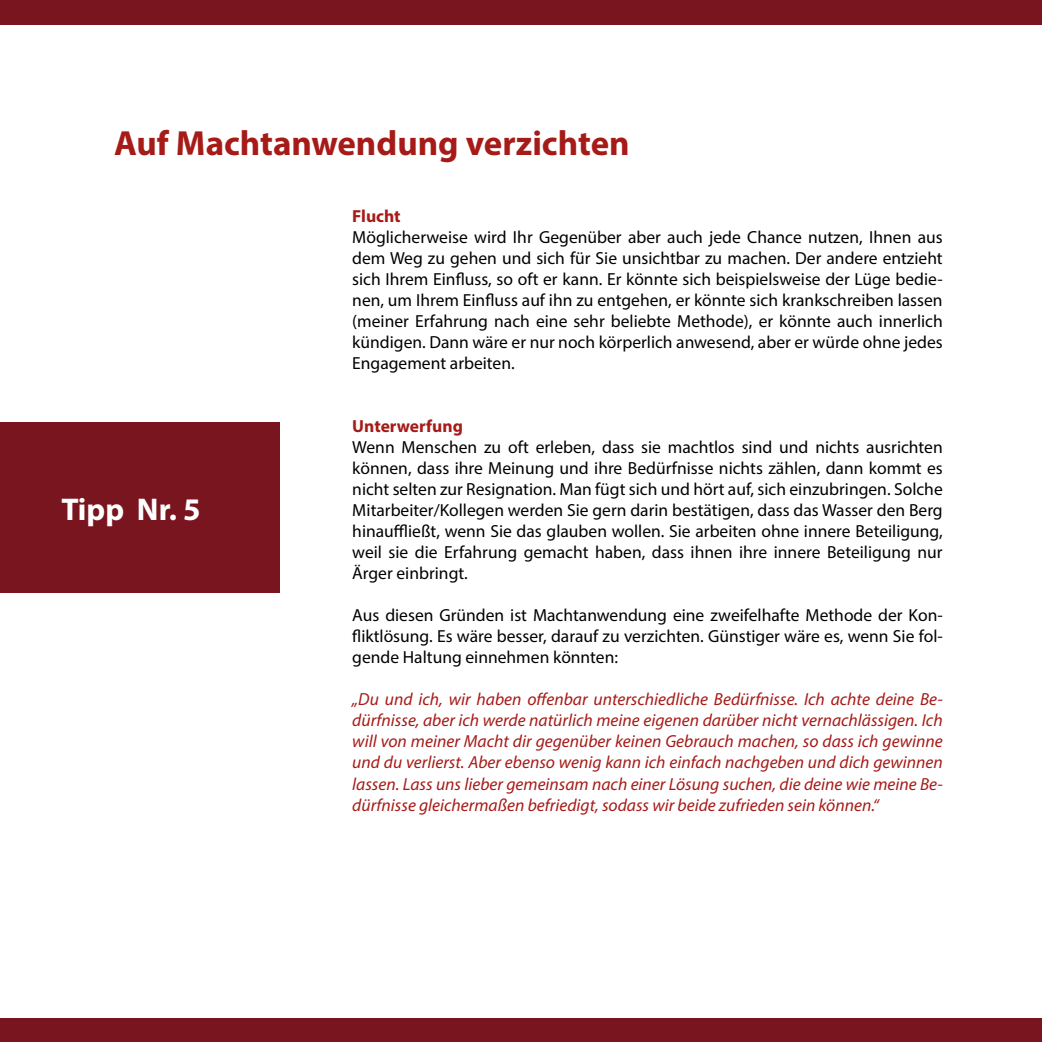
<style>
.page{position:relative;width:1042px;height:1042px;background:#fff}
.page>*{position:absolute;margin:0;border:0;box-sizing:border-box;transform-origin:0 0}
.t1{font:700 35px "Myriad Pro";color:#a61b18}
.t2{font:700 31.5px "Myriad Pro";color:#fff}
.t3{font:17.5px/21px "Myriad Pro";color:#000;text-align:justify}
.t4{font:italic 17.5px/21px "Myriad Pro";color:#a61b18;text-align:justify}
.t5{font:700 17.5px "Myriad Pro";color:#a61b18}
</style>
<div class="page">
<div style="left:0;top:1018px;width:1042px;height:24px;background:#79151e"></div>
<div style="left:0;top:0;width:1042px;height:25px;background:#79151e"></div>
<div style="left:0;top:422px;width:280px;height:171px;background:#79151e"></div>
<h1 class="t1" style="left:114px;top:121px;width:517px">Auf Machtanwendung verzichten</h1>
<h2 class="t2" style="left:61px;top:488px;width:141px">Tipp Nr. 5</h2>
<p class="t5" style="left:352px;top:205px;width:50px">Flucht</p>
<p class="t3" style="left:352px;top:227px;width:592px">Möglicherweise wird Ihr Gegenüber aber auch jede Chance nutzen, Ihnen aus dem Weg zu gehen und sich für Sie unsichtbar zu machen. Der andere entzieht sich Ihrem Einfluss, so oft er kann. Er könnte sich beispielsweise der Lüge bedie&shy;nen, um Ihrem Einfluss auf ihn zu entgehen, er könnte sich krankschreiben lassen (meiner Erfahrung nach eine sehr beliebte Methode), er könnte auch innerlich kündigen. Dann wäre er nur noch körperlich anwesend, aber er würde ohne jedes Engagement arbeiten.</p>
<p class="t5" style="left:352px;top:415px;width:112px">Unterwerfung</p>
<p class="t3" style="left:352px;top:437px;width:592px">Wenn Menschen zu oft erleben, dass sie machtlos sind und nichts ausrichten können, dass ihre Meinung und ihre Bedürfnisse nichts zählen, dann kommt es nicht selten zur Resignation. Man fügt sich und hört auf, sich einzubringen. Solche Mitarbeiter/Kollegen werden Sie gern darin bestätigen, dass das Wasser den Berg hinauffließt, wenn Sie das glauben wollen. Sie arbeiten ohne innere Beteiligung, weil sie die Erfahrung gemacht haben, dass ihnen ihre innere Beteiligung nur Ärger einbringt.</p>
<p class="t3" style="left:352px;top:605px;width:592px">Aus diesen Gründen ist Machtanwendung eine zweifelhafte Methode der Kon&shy;fliktlösung. Es wäre besser, darauf zu verzichten. Günstiger wäre es, wenn Sie fol&shy;gende Haltung einnehmen könnten:</p>
<p class="t4" style="left:352px;top:689px;width:592px">„Du und ich, wir haben offenbar unterschiedliche Bedürfnisse. Ich achte deine Be&shy;dürfnisse, aber ich werde natürlich meine eigenen darüber nicht vernachlässigen. Ich will von meiner Macht dir gegenüber keinen Gebrauch machen, so dass ich gewinne und du verlierst. Aber ebenso wenig kann ich einfach nachgeben und dich gewinnen lassen. Lass uns lieber gemeinsam nach einer Lösung suchen, die deine wie meine Be&shy;dürfnisse gleichermaßen befriedigt, sodass wir beide zufrieden sein können.“</p>
</div>
